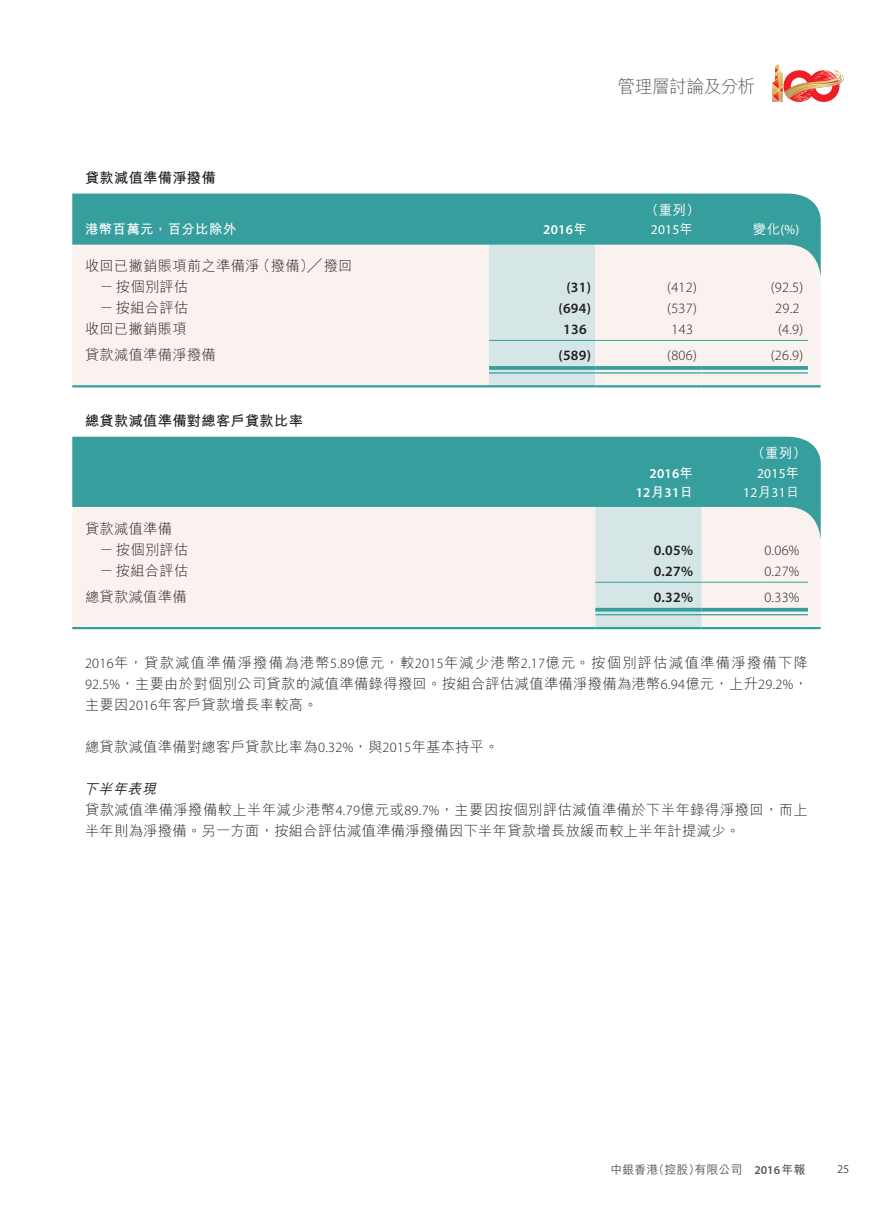
<style>
.page{position:relative;width:893px;height:1212px;background:#fff}
.page>*{position:absolute;margin:0;border:0;box-sizing:border-box;transform-origin:0 0}
.t1{font:300 18px "M Hei HK";letter-spacing:-.05em;color:#57585a}
.t2{font:300 14.25px/21px "M Hei HK";letter-spacing:.02em;color:#231f20}
.t3{font:300 14.25px "Myriad Pro";letter-spacing:.02em;color:#231f20}
.t4{font:600 14.25px "Myriad Pro";letter-spacing:.02em;color:#231f20}
.t5{font:700 14.25px "M Hei HK";letter-spacing:.02em;color:#231f20}
.t6{font:13.5px/19.5px "Myriad Pro";letter-spacing:.02em;color:#fff;text-align:right}
.t7{font:600 13.5px/19.5px "Myriad Pro";letter-spacing:.02em;color:#fff;text-align:right}
.t8{font:700 13.5px "M Hei HK";letter-spacing:.02em;color:#fff}
.t9{font:500 13.5px "M Hei HK";color:#fff}
.t10{font:500 12px "M Hei HK";color:#57585a}
.t11{font:12px "Myriad Pro";color:#57585a}
.s1{font-family:"M Hei HK";font-weight:700}
.s2{font-family:"M Hei HK";font-weight:500}
.s3{font-family:"Myriad Pro"}
.s4{font-weight:500;font-style:italic}
.s5{font-family:"Myriad Pro";font-weight:600}
.s6{font-weight:700}
</style>
<div class="page">
<svg style="left:772px;top:63px;width:72px;height:39px"></svg>
<div style="left:72px;top:279px;width:749px;height:106px;background:#faf2ee"></div>
<div style="left:489px;top:279px;width:106px;height:106px;background:#d6e6e6"></div>
<hr style="left:489px;top:340px;width:106px;height:1px;background:#379e9e">
<hr style="left:595px;top:340px;width:107px;height:1px;background:#379e9e">
<hr style="left:702px;top:340px;width:106px;height:1px;background:#379e9e">
<svg style="left:72px;top:385px;width:13px;height:2px"></svg>
<hr style="left:85px;top:385px;width:404px;height:2px;background:#379e9e">
<hr style="left:489px;top:385px;width:106px;height:2px;background:#379e9e">
<hr style="left:595px;top:385px;width:107px;height:2px;background:#379e9e">
<hr style="left:702px;top:385px;width:106px;height:2px;background:#379e9e">
<svg style="left:808px;top:385px;width:13px;height:2px"></svg>
<svg style="left:72px;top:194px;width:749px;height:85px;background:#83bfbe"></svg>
<svg style="left:489px;top:366px;width:106px;height:4px"></svg>
<hr style="left:489px;top:372px;width:106px;height:2px;background:#379e9e">
<svg style="left:595px;top:366px;width:107px;height:4px"></svg>
<hr style="left:595px;top:372px;width:107px;height:2px;background:#379e9e">
<svg style="left:702px;top:366px;width:106px;height:4px"></svg>
<hr style="left:702px;top:372px;width:106px;height:2px;background:#379e9e">
<div style="left:72px;top:541px;width:749px;height:86px;background:#faf2ee"></div>
<div style="left:595px;top:541px;width:107px;height:86px;background:#d6e6e6"></div>
<hr style="left:595px;top:582px;width:107px;height:1px;background:#379e9e">
<hr style="left:702px;top:582px;width:106px;height:1px;background:#379e9e">
<svg style="left:72px;top:627px;width:13px;height:2px"></svg>
<hr style="left:85px;top:627px;width:510px;height:2px;background:#379e9e">
<hr style="left:595px;top:627px;width:107px;height:2px;background:#379e9e">
<hr style="left:702px;top:627px;width:106px;height:2px;background:#379e9e">
<svg style="left:808px;top:627px;width:13px;height:2px"></svg>
<svg style="left:72px;top:437px;width:749px;height:104px;background:#75b9b7"></svg>
<svg style="left:595px;top:608px;width:107px;height:4px"></svg>
<hr style="left:595px;top:614px;width:107px;height:1px;background:#379e9e">
<svg style="left:702px;top:608px;width:106px;height:4px"></svg>
<hr style="left:702px;top:614px;width:106px;height:1px;background:#379e9e">
<p class="t5" style="left:85px;top:167px;width:132px">貸款減值準備淨撥備</p>
<p class="t8" style="left:85px;top:220px;width:153px">港幣百萬元，百分比除外</p>
<p class="t7" style="left:543px;top:220px;width:45px">2016<span class="s1">年</span></p>
<p class="t1" style="left:618px;top:73px;width:139px">管理層討論及分析</p>
<p class="t9" style="left:645px;top:200px;width:56px">（重列）</p>
<p class="t6" style="left:651px;top:220px;width:44px">2015<span class="s2">年</span></p>
<p class="t6" style="left:753px;top:220px;width:48px"><span class="s2">變化</span>(%)</p>
<p class="t2" style="left:100px;top:255px;width:254px;text-indent:-15px">收回已撇銷賬項前之準備淨（撥備）╱撥回－按個別評估</p>
<p class="t4" style="left:566px;top:278px;width:26px">(31)</p>
<p class="t3" style="left:667px;top:280px;width:31px">(412)</p>
<p class="t3" style="left:771px;top:280px;width:34px">(92.5)</p>
<p class="t2" style="left:100px;top:297px;width:90px">－按組合評估</p>
<p class="t4" style="left:558px;top:299px;width:34px">(694)</p>
<p class="t3" style="left:667px;top:301px;width:31px">(537)</p>
<p class="t3" style="left:775px;top:301px;width:26px">29.2</p>
<p class="t2" style="left:85px;top:318px;width:103px">收回已撇銷賬項</p>
<p class="t4" style="left:563px;top:320px;width:25px">136</p>
<p class="t3" style="left:672px;top:322px;width:23px">143</p>
<p class="t3" style="left:778px;top:322px;width:27px">(4.9)</p>
<p class="t2" style="left:85px;top:344px;width:132px">貸款減值準備淨撥備</p>
<p class="t4" style="left:558px;top:346px;width:34px">(589)</p>
<p class="t3" style="left:667px;top:347px;width:31px">(806)</p>
<p class="t3" style="left:771px;top:347px;width:34px">(26.9)</p>
<p class="t5" style="left:85px;top:410px;width:219px">總貸款減值準備對總客戶貸款比率</p>
<p class="t2" style="left:100px;top:518px;width:90px;text-indent:-15px">貸款減值準備－按個別評估</p>
<p class="t9" style="left:751px;top:443px;width:56px">（重列）</p>
<p class="t7" style="left:636px;top:463px;width:59px">2016<span class="s1">年<br></span>12<span class="s1">月</span>31<span class="s1">日</span></p>
<p class="t6" style="left:743px;top:463px;width:58px">2015<span class="s2">年<br></span>12<span class="s2">月</span>31<span class="s2">日</span></p>
<p class="t4" style="left:654px;top:541px;width:41px">0.05%</p>
<p class="t3" style="left:764px;top:542px;width:37px">0.06%</p>
<p class="t2" style="left:100px;top:560px;width:90px">－按組合評估</p>
<p class="t4" style="left:654px;top:562px;width:41px">0.27%</p>
<p class="t3" style="left:764px;top:563px;width:37px">0.27%</p>
<p class="t2" style="left:85px;top:585px;width:103px">總貸款減值準備</p>
<p class="t4" style="left:654px;top:588px;width:41px">0.32%</p>
<p class="t3" style="left:764px;top:589px;width:37px">0.33%</p>
<p class="t2" style="left:85px;top:652px;width:724px;text-align:justify"><span class="s3">2016</span>年，貸款減值準備淨撥備為港幣<span class="s3">5.89</span>億元，較<span class="s3">2015</span>年減少港幣<span class="s3">2.17</span>億元。按個別評估減值準備淨撥備下降<span class="s3">92.5%</span>，主要由於對個別公司貸款的減值準備錄得撥回。按組合評估減值準備淨撥備為港幣<span class="s3">6.94</span>億元，上升<span class="s3">29.2%</span>，主要因<span class="s3">2016</span>年客戶貸款增長率較高。</p>
<p class="t2" style="left:85px;top:736px;width:415px">總貸款減值準備對總客戶貸款比率為<span class="s3">0.32%</span>，與<span class="s3">2015</span>年基本持平。</p>
<p class="t2" style="left:84px;top:778px;width:726px"><span class="s4">下半年表現<br></span>貸款減值準備淨撥備較上半年減少港幣<span class="s3">4.79</span>億元或<span class="s3">89.7%</span>，主要因按個別評估減值準備於下半年錄得淨撥回，而上半年則為淨撥備。另一方面，按組合評估減值準備淨撥備因下半年貸款增長放緩而較上半年計提減少。</p>
<p class="t10" style="left:610px;top:1160px;width:196px">中銀香港（控股）有限公司 <span class="s5">2016</span><span class="s6">年報</span></p>
<p class="t11" style="left:837px;top:1161px;width:14px">25</p>
</div>
